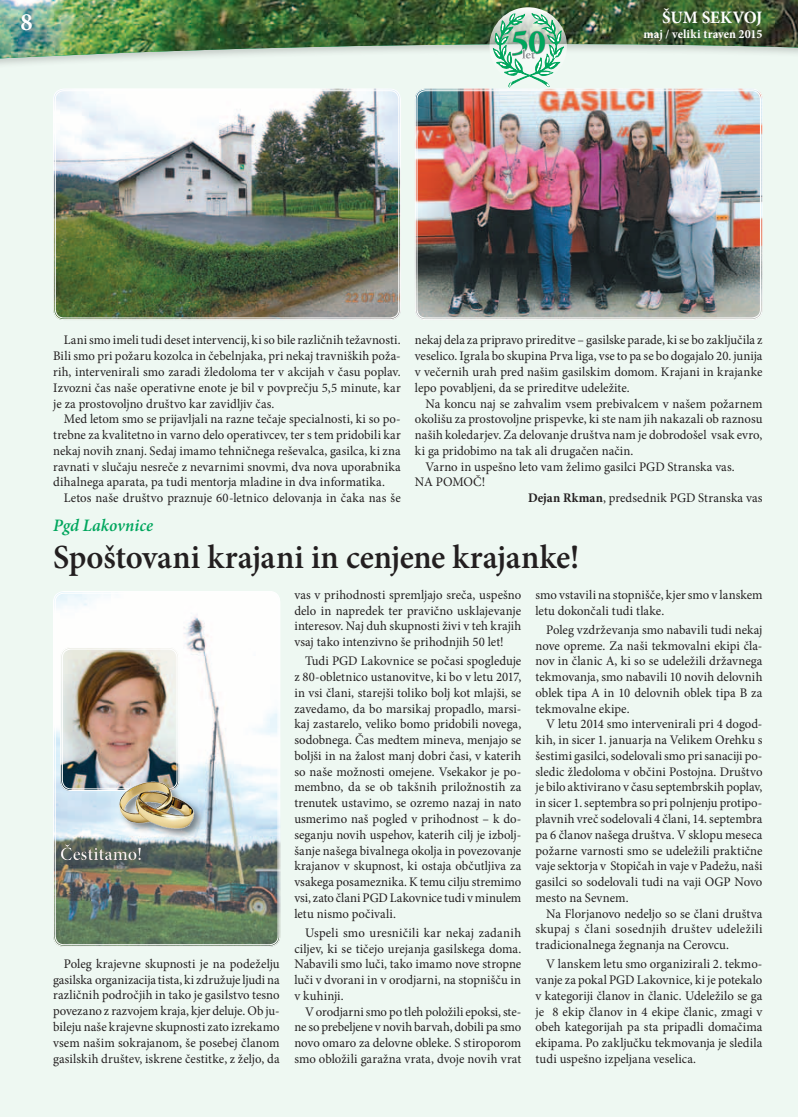
<style>
.page{position:relative;width:798px;height:1117px;background:#fff}
.page>*{position:absolute;margin:0;border:0;box-sizing:border-box;transform-origin:0 0}
.t1{font:600 33.75px "Minion Pro";letter-spacing:-.005em;color:#231f20}
.t2{font:700 25px "Minion Pro";color:#fff}
.t3{font:600 18.75px "Minion Pro";letter-spacing:.005em;color:#fff}
.t4{font:italic 600 17.5px "Minion Pro";color:#00a65d}
.t5{font:700 17.5px "Minion Pro";letter-spacing:-.01em;color:#fff}
.t6{font:13.12px/15.8px "Minion Pro";letter-spacing:.005em;color:#231f20;text-align:justify}
.t7{font:700 12.5px "Minion Pro";letter-spacing:.005em;color:#fff}
.s1{font-weight:700}
</style>
<div class="page">
<div style="left:0;top:94px;width:797px;height:1022px;background:#eef8f2"></div>
<div style="left:0;top:58px;width:797px;height:36px;background:#eef8f2"></div>
<img style="left:0;top:0;width:797px;height:58px">
<svg style="left:489px;top:7px;width:77px;height:78px"></svg>
<svg style="left:493px;top:14px;width:70px;height:73px"></svg>
<img style="left:53px;top:591px;width:227px;height:355px">
<div style="left:53px;top:591px;width:227px;height:355px;border:1px solid #fff;border-radius:10px"></div>
<div style="left:55px;top:592px;width:223px;height:352px;border:1px solid #fff;border-radius:9px"></div>
<img style="left:60px;top:647px;width:119px;height:143px">
<div style="left:60px;top:647px;width:119px;height:143px;border:1px solid #fff;border-radius:10px"></div>
<div style="left:62px;top:648px;width:115px;height:141px;border:1px solid #fff;border-radius:9px"></div>
<div style="left:118px;top:780px;width:87px;height:65px;background:#231f20;opacity:.51"></div>
<img style="left:115px;top:774px;width:83px;height:62px">
<img style="left:415px;top:89px;width:347px;height:231px">
<div style="left:415px;top:89px;width:347px;height:231px;border:1px solid #fff;border-radius:10px"></div>
<div style="left:416px;top:90px;width:344px;height:228px;border:1px solid #fff;border-radius:9px"></div>
<img style="left:53px;top:89px;width:347px;height:231px">
<div style="left:53px;top:89px;width:347px;height:231px;border:1px solid #fff;border-radius:10px"></div>
<div style="left:55px;top:90px;width:344px;height:228px;border:1px solid #fff;border-radius:9px"></div>
<div style="left:54px;top:834px;width:95px;height:35px;background:#942723;opacity:.59"></div>
<h2 class="t2" style="left:21px;top:5px;width:14px">8</h2>
<h3 class="t5" style="left:661px;top:5px;width:102px">ŠUM SEKVOJ</h3>
<p class="t7" style="left:643px;top:25px;width:120px">maj / veliki traven 2015</p>
<p class="t6" style="left:53px;top:332px;width:349px;text-indent:11px">Lani smo imeli tudi deset intervencij, ki so bile različnih težavnosti.<br>Bili smo pri požaru kozolca in čebelnjaka, pri nekaj travniških poža&shy;rih, intervenirali smo zaradi žledoloma ter v akcijah v času poplav.<br>Izvozni čas naše operativne enote je bil v povprečju 5,5 minute, kar je za prostovoljno društvo kar zavidljiv čas.</p>
<p class="t6" style="left:53px;top:411px;width:349px;text-indent:11px">Med letom smo se prijavljali na razne tečaje specialnosti, ki so po&shy;trebne za kvalitetno in varno delo operativcev, ter s tem pridobili kar nekaj novih znanj. Sedaj imamo tehničnega reševalca, gasilca, ki zna ravnati v slučaju nesreče z nevarnimi snovmi, dva nova uporabnika dihalnega aparata, pa tudi mentorja mladine in dva informatika.</p>
<p class="t6" style="left:64px;top:490px;width:338px">Letos naše društvo praznuje 60-letnico delovanja in čaka nas še</p>
<p class="t6" style="left:415px;top:332px;width:349px">nekaj dela za pripravo prireditve – gasilske parade, ki se bo zaključila z veselico. Igrala bo skupina Prva liga, vse to pa se bo dogajalo 20. junija v večernih urah pred našim gasilskim domom. Krajani in krajanke lepo povabljeni, da se prireditve udeležite.</p>
<p class="t6" style="left:425px;top:395px;width:338px">Na koncu naj se zahvalim vsem prebivalcem v našem požarnem</p>
<p class="t6" style="left:415px;top:411px;width:349px">okolišu za prostovoljne prispevke, ki ste nam jih nakazali ob raznosu</p>
<p class="t6" style="left:415px;top:427px;width:349px">naših koledarjev. Za delovanje društva nam je dobrodošel vsak evro,</p>
<p class="t6" style="left:415px;top:442px;width:220px">ki ga pridobimo na tak ali drugačen način.</p>
<p class="t6" style="left:425px;top:458px;width:310px">Varno in uspešno leto vam želimo gasilci PGD Stranska vas.</p>
<p class="t6" style="left:415px;top:474px;width:72px">NA POMOČ!</p>
<p class="t6" style="left:528px;top:490px;width:236px"><span class="s1">Dejan Rkman</span>, predsednik PGD Stranska vas</p>
<h3 class="t4" style="left:53px;top:513px;width:101px">Pgd Lakovnice</h3>
<h1 class="t1" style="left:53px;top:534px;width:527px">Spoštovani krajani in cenjene krajanke!</h1>
<h3 class="t3" style="left:60px;top:840px;width:83px">Čestitamo!</h3>
<p class="t6" style="left:53px;top:955px;width:228px;text-indent:11px">Poleg krajevne skupnosti je na podeželju gasilska organizacija tista, ki združuje ljudi na različnih področjih in tako je gasilstvo tesno povezano z razvojem kraja, kjer deluje. Ob ju&shy;bileju naše krajevne skupnosti zato izrekamo vsem našim sokrajanom, še posebej članom gasilskih društev, iskrene čestitke, z željo, da</p>
<p class="t6" style="left:294px;top:586px;width:228px">vas v prihodnosti spremljajo sreča, uspešno delo in napredek ter pravično usklajevanje interesov. Naj duh skupnosti živi v teh krajih vsaj tako intenzivno še prihodnjih 50 let!</p>
<p class="t6" style="left:294px;top:653px;width:228px;text-indent:11px">Tudi PGD Lakovnice se počasi spogleduje z 80-obletnico ustanovitve, ki bo v letu 2017, in vsi člani, starejši toliko bolj kot mlajši, se zavedamo, da bo marsikaj propadlo, marsi&shy;kaj zastarelo, veliko bomo pridobili novega, sodobnega. Čas medtem mineva, menjajo se boljši in na žalost manj dobri časi, v katerih so naše možnosti omejene. Vsekakor je po&shy;membno, da se ob takšnih priložnostih za trenutek ustavimo, se ozremo nazaj in nato usmerimo naš pogled v prihodnost – k do&shy;seganju novih uspehov, katerih cilj je izbolj&shy;šanje našega bivalnega okolja in povezovanje krajanov v skupnost, ki ostaja občutljiva za vsakega posameznika. K temu cilju stremimo vsi, zato člani PGD Lakovnice tudi v minulem letu nismo počivali.</p>
<p class="t6" style="left:294px;top:924px;width:228px;text-indent:11px">Uspeli smo uresničili kar nekaj zadanih ciljev, ki se tičejo urejanja gasilskega doma.<br>Nabavili smo luči, tako imamo nove stropne luči v dvorani in v orodjarni, na stopnišču in v kuhinji.</p>
<p class="t6" style="left:294px;top:1003px;width:228px;text-indent:11px">V orodjarni smo po tleh položili epoksi, ste&shy;ne so prebeljene v novih barvah, dobili pa smo novo omaro za delovne obleke. S stiroporom smo obložili garažna vrata, dvoje novih vrat</p>
<p class="t6" style="left:535px;top:586px;width:228px">smo vstavili na stopnišče, kjer smo v lanskem letu dokončali tudi tlake.</p>
<p class="t6" style="left:535px;top:621px;width:228px;text-indent:11px">Poleg vzdrževanja smo nabavili tudi nekaj nove opreme. Za naši tekmovalni ekipi čla&shy;nov in članic A, ki so se udeležili državnega tekmovanja, smo nabavili 10 novih delovnih oblek tipa A in 10 delovnih oblek tipa B za tekmovalne ekipe.</p>
<p class="t6" style="left:535px;top:716px;width:228px;text-indent:11px">V letu 2014 smo intervenirali pri 4 dogod&shy;kih, in sicer 1. januarja na Velikem Orehku s šestimi gasilci, sodelovali smo pri sanaciji po&shy;sledic žledoloma v občini Postojna. Društvo je bilo aktivirano v času septembrskih poplav, in sicer 1. septembra so pri polnjenju protipo&shy;plavnih vreč sodelovali 4 člani, 14. septembra pa 6 članov našega društva. V sklopu meseca požarne varnosti smo se udeležili praktične vaje sektorja v Stopičah in vaje v Padežu, naši gasilci so sodelovali tudi na vaji OGP Novo mesto na Sevnem.</p>
<p class="t6" style="left:535px;top:905px;width:228px;text-indent:11px">Na Florjanovo nedeljo so se člani društva skupaj s člani sosednjih društev udeležili tradicionalnega žegnanja na Cerovcu.</p>
<p class="t6" style="left:535px;top:956px;width:228px;text-indent:11px">V lanskem letu smo organizirali 2. tekmo&shy;vanje za pokal PGD Lakovnice, ki je potekalo v kategoriji članov in članic. Udeležilo se ga je 8 ekip članov in 4 ekipe članic, zmagi v obeh kategorijah pa sta pripadli domačima ekipama. Po zaključku tekmovanja je sledila tudi uspešno izpeljana veselica.</p>
</div>
